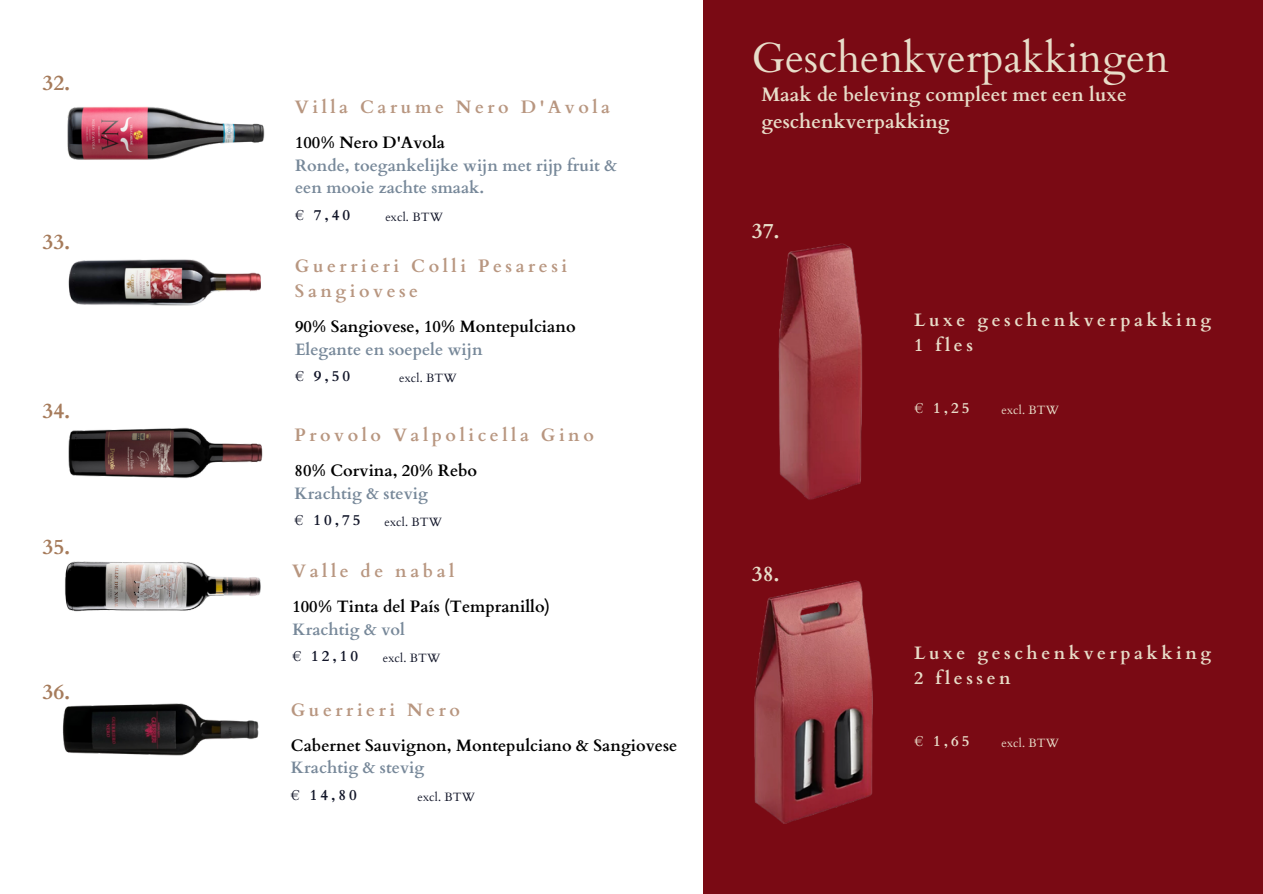
<style>
.page{position:relative;width:1263px;height:894px;background:#fff}
.page>*{position:absolute;margin:0;border:0;box-sizing:border-box;transform-origin:0 0}
.t1{font:42px "Cardo";color:#e8ddc9}
.t2{font:700 21.3px "Cardo";color:#a67b5b}
.t3{font:700 21.3px "Cardo";color:#e8ddc9}
.t4{font:700 19.5px/27px "Cardo";color:#e8ddc9}
.t5{font:700 18px/24.8px "Cardo";letter-spacing:.2em;color:#b89680}
.t6{font:700 18px/24.8px "Cardo";letter-spacing:.195em;color:#e8ddc9}
.t7{font:700 16.5px/22.5px "Cardo";color:#000}
.t8{font:700 16.5px/22.5px "Cardo";color:#789}
.t9{font:700 15px "Cardo";letter-spacing:.195em;color:#121629}
.t10{font:700 15px "Cardo";color:#e8ddc9}
.t11{font:12px "Cardo";letter-spacing:.015em;color:#121629}
.t12{font:12px "Cardo";letter-spacing:.015em;color:#e8ddc9}
.s1{color:#000}
.s2{color:#789}
</style>
<div class="page">
<img style="left:68px;top:259px;width:193px;height:47px">
<img style="left:67px;top:106px;width:198px;height:54px">
<div style="left:703px;top:0;width:560px;height:893px;background:#7a0a14"></div>
<img style="left:62px;top:703px;width:197px;height:53px">
<img style="left:68px;top:427px;width:195px;height:52px">
<img style="left:65px;top:561px;width:196px;height:51px">
<img style="left:754px;top:580px;width:119px;height:244px">
<img style="left:778px;top:243px;width:84px;height:257px">
<h4 class="t2" style="left:42px;top:69px;width:30px">32.</h4>
<p class="t2" style="left:42px;top:228px;width:30px">33.</p>
<h2 class="t2" style="left:42px;top:397px;width:30px">34.</h2>
<p class="t2" style="left:42px;top:533px;width:30px">35.</p>
<h3 class="t2" style="left:42px;top:677px;width:30px">36.</h3>
<h4 class="t5" style="left:295px;top:95px;width:317px">Villa Carume Nero D'Avola</h4>
<h3 class="t8" style="left:295px;top:132px;width:324px"><span class="s1">100% Nero D'Avola<br></span>Ronde, toegankelijke wijn met rijp fruit &amp; een mooie zachte smaak.</h3>
<p class="t9" style="left:295px;top:205px;width:57px">€ 7,40</p>
<h3 class="t11" style="left:385px;top:209px;width:59px">excl. BTW</h3>
<p class="t5" style="left:295px;top:254px;width:274px">Guerrieri Colli Pesaresi<br>Sangiovese</p>
<h2 class="t7" style="left:295px;top:315px;width:282px">90% Sangiovese, 10% Montepulciano<br><span class="s2">Elegante en soepele wijn</span></h2>
<h2 class="t9" style="left:295px;top:366px;width:57px">€ 9,50</h2>
<p class="t11" style="left:399px;top:370px;width:59px">excl. BTW</p>
<p class="t5" style="left:294px;top:422px;width:301px">Provolo Valpolicella Gino</p>
<h4 class="t7" style="left:295px;top:459px;width:184px">80% Corvina, 20% Rebo<br><span class="s2">Krachtig &amp; stevig</span></h4>
<h2 class="t9" style="left:295px;top:510px;width:67px">€ 10,75</h2>
<p class="t11" style="left:384px;top:514px;width:59px">excl. BTW</p>
<h4 class="t5" style="left:292px;top:558px;width:164px">Valle de nabal</h4>
<h3 class="t7" style="left:292px;top:595px;width:259px">100% Tinta del País (Tempranillo)<br><span class="s2">Krachtig &amp; vol</span></h3>
<p class="t9" style="left:292px;top:646px;width:67px">€ 12,10</p>
<h2 class="t11" style="left:383px;top:650px;width:59px">excl. BTW</h2>
<h2 class="t5" style="left:291px;top:697px;width:171px">Guerrieri Nero</h2>
<p class="t7" style="left:291px;top:734px;width:388px">Cabernet Sauvignon, Montepulciano &amp; Sangiovese<br><span class="s2">Krachtig &amp; stevig</span></p>
<p class="t9" style="left:291px;top:785px;width:67px">€ 14,80</p>
<h3 class="t11" style="left:417px;top:788px;width:59px">excl. BTW</h3>
<h3 class="t1" style="left:752px;top:30px;width:419px">Geschenkverpakkingen</h3>
<p class="t4" style="left:761px;top:81px;width:367px">Maak de beleving compleet met een luxe geschenkverpakking</p>
<h3 class="t3" style="left:752px;top:217px;width:30px">37.</h3>
<h4 class="t3" style="left:752px;top:559px;width:30px">38.</h4>
<h3 class="t6" style="left:914px;top:308px;width:298px">Luxe geschenkverpakking<br>1 fles</h3>
<h4 class="t10" style="left:914px;top:397px;width:57px">€ 1,25</h4>
<p class="t12" style="left:1001px;top:401px;width:59px">excl. BTW</p>
<h2 class="t6" style="left:914px;top:641px;width:298px">Luxe geschenkverpakking<br>2 flessen</h2>
<p class="t10" style="left:914px;top:731px;width:57px">€ 1,65</p>
<h3 class="t12" style="left:1001px;top:735px;width:59px">excl. BTW</h3>
</div>
